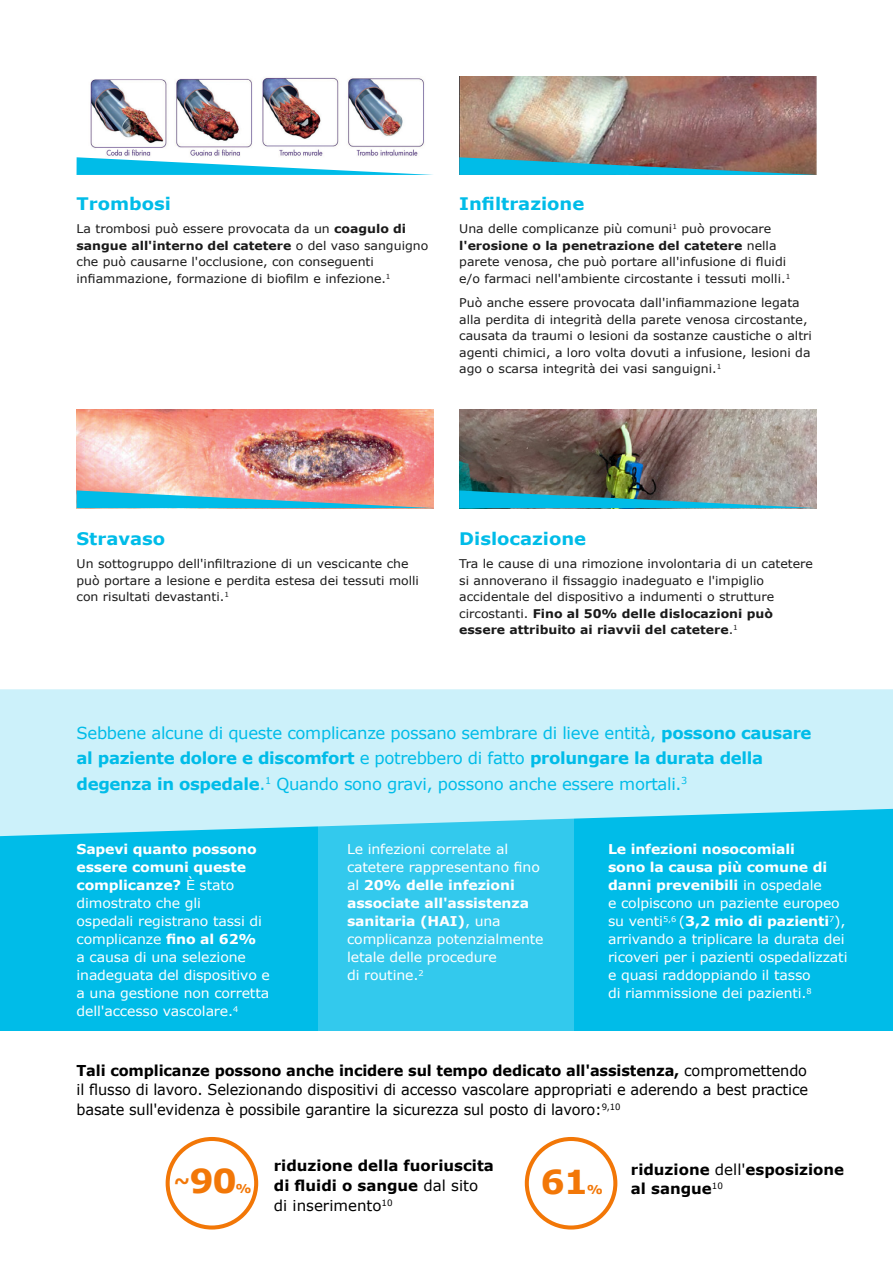
<style>
.page{position:relative;width:893px;height:1263px;background:#fff}
.page>*{position:absolute;margin:0;border:0;box-sizing:border-box;transform-origin:0 0}
.Small_Body{font:700 33px "Verdana";color:#f27707;scale:1.04 1}
.t1{font:700 17.25px "Verdana";color:#00bce8;scale:1.04 1}
.Body{font:16.5px/25.5px "Verdana";letter-spacing:-.02em;color:#00bce8}
.Body-2{font:15px/19.5px "Verdana";letter-spacing:-.01em;color:#000;text-align:justify}
.Body-3{font:700 15px/19.5px "Verdana";color:#000}
.Small_Body-2{font:13.5px/18px "Verdana";letter-spacing:-.01em;color:#fff;scale:1.04 1}
.Small_Body-3{font:700 12.15px "Verdana";color:#f27707;scale:1.04 1}
.Small_Body-4{font:12px/16.5px "Verdana";color:#1a1a1a;scale:1.04 1}
.Body-4{font:8.7px "Verdana";color:#000}
.s1{font-weight:700}
.s2{font-weight:400}
</style>
<div class="page">
<div style="left:0;top:765px;width:319px;height:266px;background:#00bce8"></div>
<div style="left:319px;top:765px;width:255px;height:266px;background:#33c9ed"></div>
<div style="left:574px;top:765px;width:319px;height:266px;background:#00bce8"></div>
<svg style="left:0;top:689px;width:893px;height:147px;background:#baecf8"></svg>
<div style="left:166px;top:1137px;width:92px;height:92px;border:4px solid #f27707;border-radius:50%"></div>
<div style="left:525px;top:1137px;width:92px;height:92px;border:4px solid #f27707;border-radius:50%"></div>
<img style="left:90px;top:77px;width:334px;height:79px">
<img style="left:77px;top:410px;width:357px;height:80px">
<img style="left:459px;top:410px;width:357px;height:80px">
<svg style="left:77px;top:157px;width:356px;height:18px"></svg>
<svg style="left:77px;top:490px;width:357px;height:18px;background:#7daaba"></svg>
<img style="left:459px;top:490px;width:357px;height:18px">
<img style="left:459px;top:77px;width:357px;height:80px">
<svg style="left:459px;top:157px;width:357px;height:18px;background:#468d9d"></svg>
<h2 class="t1" style="left:77px;top:192px;width:92px">Trombosi</h2>
<h2 class="t1" style="left:459px;top:192px;width:122px">Infiltrazione</h2>
<p class="Small_Body-4" style="left:77px;top:220px;width:340px">La trombosi può essere provocata da un <span class="s1">coagulo di sangue all'interno del catetere</span> o del vaso sanguigno che può causarne l'occlusione, con conseguenti infiammazione, formazione di biofilm e infezione.<sup>1</sup></p>
<p class="Small_Body-4" style="left:459px;top:220px;width:320px">Una delle complicanze più comuni<sup>1</sup> può provocare <span class="s1">l'erosione o la penetrazione del catetere</span> nella parete venosa, che può portare all'infusione di fluidi e/o farmaci nell'ambiente circostante i tessuti molli.<sup>1</sup></p>
<p class="Small_Body-4" style="left:459px;top:294px;width:341px">Può anche essere provocata dall'infiammazione legata alla perdita di integrità della parete venosa circostante, causata da traumi o lesioni da sostanze caustiche o altri agenti chimici, a loro volta dovuti a infusione, lesioni da ago o scarsa integrità dei vasi sanguigni.<sup>1</sup></p>
<h2 class="t1" style="left:77px;top:527px;width:87px">Stravaso</h2>
<h2 class="t1" style="left:459px;top:527px;width:124px">Dislocazione</h2>
<p class="Small_Body-4" style="left:77px;top:556px;width:331px">Un sottogruppo dell'infiltrazione di un vescicante che può portare a lesione e perdita estesa dei tessuti molli con risultati devastanti.<sup>1</sup></p>
<p class="Small_Body-4" style="left:459px;top:556px;width:342px">Tra le cause di una rimozione involontaria di un catetere si annoverano il fissaggio inadeguato e l'impiglio accidentale del dispositivo a indumenti o strutture circostanti. <span class="s1">Fino al 50% delle dislocazioni può essere attribuito ai riavvii del catetere</span>.<sup>1</sup></p>
<p class="Body" style="left:77px;top:720px;width:737px">Sebbene alcune di queste complicanze possano sembrare di lieve entità, <span class="s1">possono causare al paziente dolore e discomfort</span> e potrebbero di fatto <span class="s1">prolungare la durata della degenza in ospedale</span>.<sup>1</sup> Quando sono gravi, possono anche essere mortali.<sup>3</sup></p>
<p class="Small_Body-2" style="left:77px;top:840px;width:187px"><span class="s1">Sapevi quanto possono essere comuni queste complicanze?</span> È stato dimostrato che gli<br>ospedali registrano tassi di complicanze <span class="s1">fino al 62%<br></span>a causa di una selezione inadeguata del dispositivo e a una gestione non corretta dell'accesso vascolare.<sup>4</sup></p>
<p class="Small_Body-2" style="left:347px;top:840px;width:190px">Le infezioni correlate al catetere rappresentano fino al <span class="s1">20% delle infezioni associate all'assistenza sanitaria (HAI)</span>, una complicanza potenzialmente letale delle procedure<br>di routine.<sup>2</sup></p>
<p class="Small_Body-2" style="left:608px;top:840px;width:232px"><span class="s1">Le infezioni nosocomiali<br>sono la causa più comune di danni prevenibili</span> in ospedale<br>e colpiscono un paziente europeo su venti<sup>5,6</sup> (<span class="s1">3,2 mio di pazienti</span><sup>7</sup>), arrivando a triplicare la durata dei ricoveri per i pazienti ospedalizzati e quasi raddoppiando il tasso<br>di riammissione dei pazienti.<sup>8</sup></p>
<p class="Body-2" style="left:77px;top:1060px;width:733px"><span class="s1">Tali complicanze possono anche incidere sul tempo dedicato all'assistenza,</span> compromettendo il flusso di lavoro. Selezionando dispositivi di accesso vascolare appropriati e aderendo a best practice basate sull'evidenza è possibile garantire la sicurezza sul posto di lavoro:<sup>9,10</sup></p>
<p class="Small_Body" style="left:174px;top:1157px;width:62px"><sup>~</sup>90</p>
<p class="Small_Body-3" style="left:236px;top:1179px;width:17px">%</p>
<p class="Body-3" style="left:274px;top:1156px;width:222px">riduzione della fuoriuscita di fluidi o sangue <span class="s2">dal sito di inserimento</span><sup>10</sup></p>
<p class="Body-3" style="left:631px;top:1159px;width:215px">riduzione <span class="s2">dell'</span>esposizione al sangue</p>
<p class="Small_Body" style="left:541px;top:1158px;width:47px">61</p>
<p class="Small_Body-3" style="left:587px;top:1181px;width:17px">%</p>
<p class="Body-4" style="left:712px;top:1180px;width:13px">10</p>
</div>
